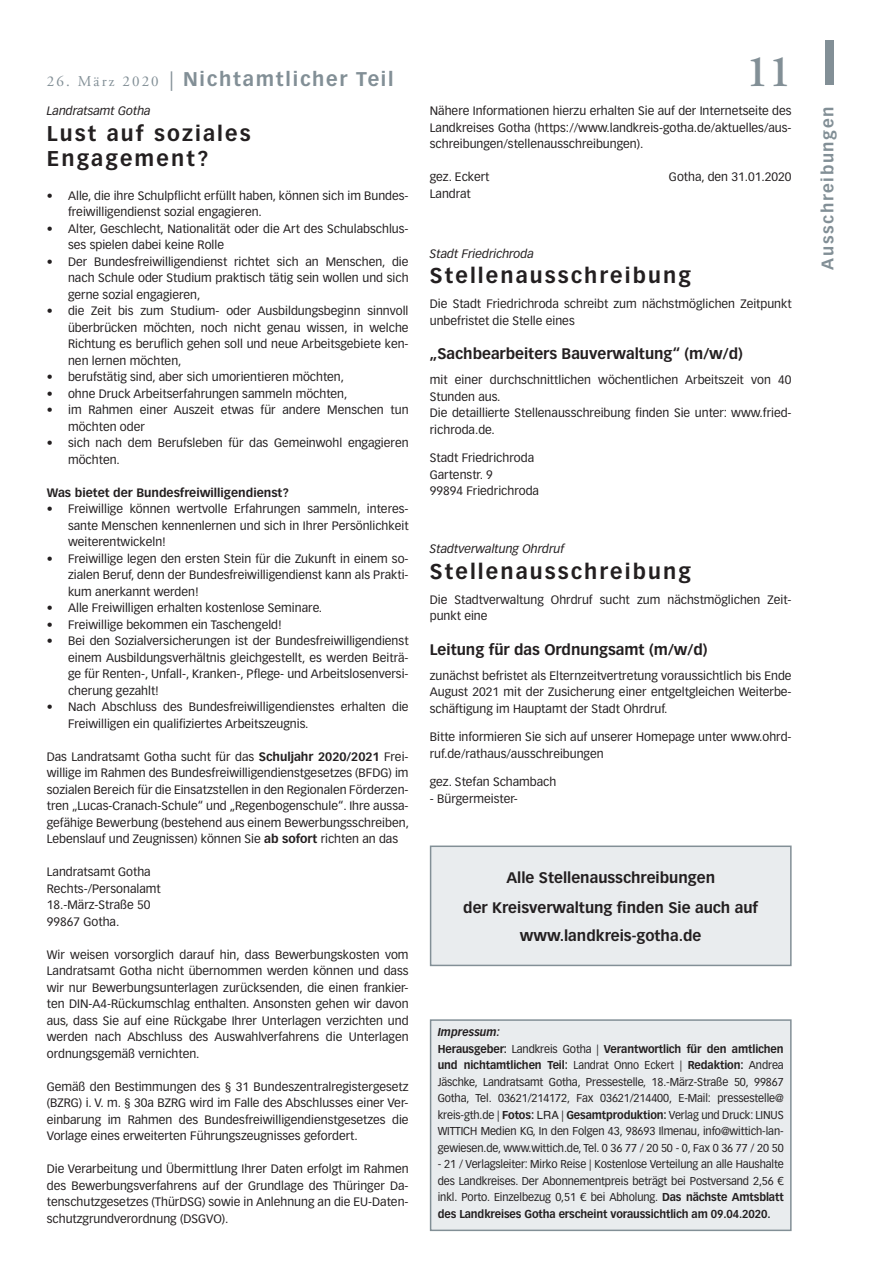
<style>
.page{position:relative;width:881px;height:1263px;background:#fff}
.page>*{position:absolute;margin:0;border:0;box-sizing:border-box;transform-origin:0 0}
.KOPF_Seite{font:600 45px "Adobe Garamond LT";color:#828f96}
.Überschrift{font:700 21px/25.5px "Vectora LT";letter-spacing:.1em;color:#231f20}
.AMT_Kopzeile_1{font:700 19.5px "Vectora LT";letter-spacing:.09em;color:#828f96}
.Balken_Hochkant{font:700 16.5px "Vectora LT";letter-spacing:.1em;color:#828f96}
.Zwischenüberschrift{font:700 15px/30px "Vectora LT";color:#231f20;text-align:center}
.Einzug_0_5{font:12px/16.5px "Vectora LT";color:#231f20;text-align:justify}
.t1{font:italic 12px "Vectora LT";color:#231f20}
.t2{font:700 12px "Vectora LT";color:#231f20}
.t3{font:11.25px/16.5px "Vectora LT";letter-spacing:-.01em;color:#231f20;text-align:justify;scale:.96 1}
.t4{font:italic 700 11.25px "Vectora LT";color:#231f20;scale:.96 1}
.s1{font-family:"Adobe Garamond LT";font-weight:400;font-size:15px}
.s2{font-weight:400}
.s3{font-weight:700}
.s4{font-family:"Helvetica LT"}
</style>
<div class="page">
<div style="left:825px;top:40px;width:8px;height:45px;background:#828f96"></div>
<div style="left:430px;top:1020px;width:360px;height:210px;background:#e9ecee"></div>
<div style="left:429px;top:1019px;width:362px;height:212px;border:2px solid #828f96"></div>
<div style="left:430px;top:846px;width:360px;height:119px;background:#e9ecee"></div>
<div style="left:429px;top:845px;width:362px;height:121px;border:2px solid #828f96"></div>
<p class="AMT_Kopzeile_1" style="left:47px;top:67px;width:348px"><span class="s1">26. März 2020</span> <span class="s2">|</span> Nichtamtlicher Teil</p>
<p class="t1" style="left:47px;top:104px;width:105px">Landratsamt Gotha</p>
<p class="Überschrift" style="left:47px;top:121px;width:205px">Lust auf soziales<br>Engagement?</p>
<p class="Einzug_0_5" style="left:68px;top:187px;width:342px;text-indent:-21px">• Alle, die ihre Schulpflicht erfüllt haben, können sich im Bundes&shy;freiwilligendienst sozial engagieren.</p>
<p class="Einzug_0_5" style="left:68px;top:220px;width:342px;text-indent:-21px">• Alter, Geschlecht, Nationalität oder die Art des Schulabschlus&shy;ses spielen dabei keine Rolle</p>
<p class="Einzug_0_5" style="left:68px;top:253px;width:342px;text-indent:-21px">• Der Bundesfreiwilligendienst richtet sich an Menschen, die nach Schule oder Studium praktisch tätig sein wollen und sich gerne sozial engagieren,</p>
<p class="Einzug_0_5" style="left:68px;top:303px;width:342px;text-indent:-21px">• die Zeit bis zum Studium- oder Ausbildungsbeginn sinnvoll überbrücken möchten, noch nicht genau wissen, in welche Richtung es beruflich gehen soll und neue Arbeitsgebiete ken&shy;nen lernen möchten,</p>
<p class="Einzug_0_5" style="left:47px;top:369px;width:299px">• berufstätig sind, aber sich umorientieren möchten,</p>
<p class="Einzug_0_5" style="left:47px;top:385px;width:302px">• ohne Druck Arbeitserfahrungen sammeln möchten,</p>
<p class="Einzug_0_5" style="left:68px;top:402px;width:342px;text-indent:-21px">• im Rahmen einer Auszeit etwas für andere Menschen tun möchten oder</p>
<p class="Einzug_0_5" style="left:68px;top:435px;width:342px;text-indent:-21px">• sich nach dem Berufsleben für das Gemeinwohl engagieren möchten.</p>
<p class="t2" style="left:47px;top:485px;width:243px">Was bietet der Bundesfreiwilligendienst?</p>
<p class="Einzug_0_5" style="left:68px;top:501px;width:342px;text-indent:-21px">• Freiwillige können wertvolle Erfahrungen sammeln, interes&shy;sante Menschen kennenlernen und sich in Ihrer Persönlichkeit weiterentwickeln!</p>
<p class="Einzug_0_5" style="left:68px;top:550px;width:342px;text-indent:-21px">• Freiwillige legen den ersten Stein für die Zukunft in einem so&shy;zialen Beruf, denn der Bundesfreiwilligendienst kann als Prakti&shy;kum anerkannt werden!</p>
<p class="Einzug_0_5" style="left:47px;top:600px;width:277px">• Alle Freiwilligen erhalten kostenlose Seminare.</p>
<p class="Einzug_0_5" style="left:47px;top:616px;width:236px">• Freiwillige bekommen ein Taschengeld!</p>
<p class="Einzug_0_5" style="left:68px;top:633px;width:342px;text-indent:-21px">• Bei den Sozialversicherungen ist der Bundesfreiwilligendienst einem Ausbildungsverhältnis gleichgestellt, es werden Beiträ&shy;ge für Renten-, Unfall-, Kranken-, Pflege- und Arbeitslosenversi&shy;cherung gezahlt!</p>
<p class="Einzug_0_5" style="left:68px;top:699px;width:342px;text-indent:-21px">• Nach Abschluss des Bundesfreiwilligendienstes erhalten die<br>Freiwilligen ein qualifiziertes Arbeitszeugnis.</p>
<p class="Einzug_0_5" style="left:47px;top:748px;width:363px">Das Landratsamt Gotha sucht für das <span class="s3">Schuljahr 2020/2021</span> Frei&shy;willige im Rahmen des Bundesfreiwilligendienstgesetzes (BFDG) im sozialen Bereich für die Einsatzstellen in den Regionalen Förderzen&shy;tren „Lucas-Cranach-Schule“ und „Regenbogenschule“. Ihre aussa&shy;gefähige Bewerbung (bestehend aus einem Bewerbungsschreiben, Lebenslauf und Zeugnissen) können Sie <span class="s3">ab sofort</span> richten an das</p>
<p class="Einzug_0_5" style="left:47px;top:864px;width:105px">Landratsamt Gotha</p>
<p class="Einzug_0_5" style="left:47px;top:880px;width:115px">Rechts-/Personalamt</p>
<p class="Einzug_0_5" style="left:47px;top:897px;width:105px">18.-März-Straße 50</p>
<p class="Einzug_0_5" style="left:47px;top:913px;width:74px">99867 Gotha.</p>
<p class="Einzug_0_5" style="left:47px;top:946px;width:363px">Wir weisen vorsorglich darauf hin, dass Bewerbungskosten vom Landratsamt Gotha nicht übernommen werden können und dass wir nur Bewerbungsunterlagen zurücksenden, die einen frankier&shy;ten DIN-A4-Rückumschlag enthalten. Ansonsten gehen wir davon aus, dass Sie auf eine Rückgabe Ihrer Unterlagen verzichten und werden nach Abschluss des Auswahlverfahrens die Unterlagen ordnungsgemäß vernichten.</p>
<p class="Einzug_0_5" style="left:47px;top:1078px;width:363px">Gemäß den Bestimmungen des § 31 Bundeszentralregistergesetz (BZRG) i. V. m. § 30a BZRG wird im Falle des Abschlusses einer Ver&shy;einbarung im Rahmen des Bundesfreiwilligendienstgesetzes die Vorlage eines erweiterten Führungszeugnisses gefordert.</p>
<p class="Einzug_0_5" style="left:47px;top:1161px;width:363px">Die Verarbeitung und Übermittlung Ihrer Daten erfolgt im Rahmen des Bewerbungsverfahrens auf der Grundlage des Thüringer Da&shy;tenschutzgesetzes (ThürDSG) sowie in Anlehnung an die EU-Daten&shy;schutzgrundverordnung (DSGVO).</p>
<p class="KOPF_Seite" style="left:745px;top:45px;width:47px">11</p>
<p class="Einzug_0_5" style="left:429px;top:103px;width:363px">Nähere Informationen hierzu erhalten Sie auf der Internetseite des Landkreises Gotha (https://www.landkreis-gotha.de/aktuelles/aus&shy;schreibungen/stellenausschreibungen).</p>
<p class="Einzug_0_5" style="left:429px;top:169px;width:61px">gez. Eckert</p>
<p class="Einzug_0_5" style="left:668px;top:169px;width:124px">Gotha, den 31.01.2020</p>
<p class="Einzug_0_5" style="left:429px;top:185px;width:42px">Landrat</p>
<p class="t1" style="left:429px;top:247px;width:105px">Stadt Friedrichroda</p>
<p class="Überschrift" style="left:429px;top:263px;width:262px">Stellenausschreibung</p>
<p class="Einzug_0_5" style="left:429px;top:296px;width:363px">Die Stadt Friedrichroda schreibt zum nächstmöglichen Zeitpunkt unbefristet die Stelle eines</p>
<p class="Zwischenüberschrift" style="left:429px;top:339px;width:314px">„Sachbearbeiters Bauverwaltung“ (m/w/d)</p>
<p class="Einzug_0_5" style="left:429px;top:372px;width:363px">mit einer durchschnittlichen wöchentlichen Arbeitszeit von 40<br>Stunden aus.</p>
<p class="Einzug_0_5" style="left:429px;top:405px;width:363px">Die detaillierte Stellenausschreibung finden Sie unter: www.fried&shy;richroda.de.</p>
<p class="Einzug_0_5" style="left:429px;top:450px;width:106px">Stadt Friedrichroda</p>
<p class="Einzug_0_5" style="left:429px;top:466px;width:64px">Gartenstr. 9</p>
<p class="Einzug_0_5" style="left:429px;top:483px;width:111px">99894 Friedrichroda</p>
<p class="t1" style="left:429px;top:542px;width:136px">Stadtverwaltung Ohrdruf</p>
<p class="Überschrift" style="left:429px;top:559px;width:262px">Stellenausschreibung</p>
<p class="Einzug_0_5" style="left:429px;top:591px;width:363px">Die Stadtverwaltung Ohrdruf sucht zum nächstmöglichen Zeit&shy;punkt eine</p>
<p class="Zwischenüberschrift" style="left:429px;top:634px;width:279px">Leitung für das Ordnungsamt (m/w/d)</p>
<p class="Einzug_0_5" style="left:429px;top:667px;width:363px">zunächst befristet als Elternzeitvertretung voraussichtlich bis Ende August 2021 mit der Zusicherung einer entgeltgleichen Weiterbe&shy;schäftigung im Hauptamt der Stadt Ohrdruf.</p>
<p class="Einzug_0_5" style="left:429px;top:729px;width:363px">Bitte informieren Sie sich auf unserer Homepage unter www.ohrd&shy;ruf.de/rathaus/ausschreibungen</p>
<p class="Einzug_0_5" style="left:429px;top:774px;width:128px">gez. Stefan Schambach</p>
<p class="Einzug_0_5" style="left:429px;top:790px;width:89px">- Bürgermeister-</p>
<p class="Zwischenüberschrift" style="left:463px;top:862px;width:296px">Alle Stellenausschreibungen<br>der Kreisverwaltung finden Sie auch auf</p>
<p class="Zwischenüberschrift" style="left:519px;top:921px;width:183px">www.landkreis-gotha.de</p>
<p class="t4" style="left:437px;top:1025px;width:66px">Impressum:</p>
<p class="t3" style="left:437px;top:1040px;width:362px"><span class="s3">Herausgeber:</span> Landkreis Gotha | <span class="s3">Verantwortlich für den amtlichen und nichtamtlichen Teil:</span> Landrat Onno Eckert | <span class="s3">Redaktion:</span> Andrea Jäschke, Landratsamt Gotha, Pressestelle, 18.-März-Straße 50, 99867<br>Gotha, Tel. 03621/214172, Fax 03621/214400, E-Mail: pressestelle@ kreis-gth.de | <span class="s3">Fotos:</span> <span class="s4">LRA</span> | <span class="s3">Gesamtproduktion:</span> Verlag und Druck: LINUS WITTICH Medien KG, In den Folgen 43, 98693 Ilmenau, info@wittich-lan&shy;gewiesen.de, www.wittich.de, Tel. 0 36 77 / 20 50 - 0, Fax 0 36 77 / 20 50</p>
<p class="t3" style="left:437px;top:1156px;width:362px">- 21 / Verlagsleiter: Mirko Reise | Kostenlose Verteilung an alle Haushalte des Landkreises. Der Abonnementpreis beträgt bei Postversand 2,56 € inkl. Porto. Einzelbezug 0,51 € bei Abholung. <span class="s3">Das nächste Amtsblatt des Landkreises Gotha erscheint voraussichtlich am 09.04.2020.</span></p>
<p class="Balken_Hochkant" style="left:817px;top:270px;width:165px;rotate:-90deg">Ausschreibungen</p>
</div>
